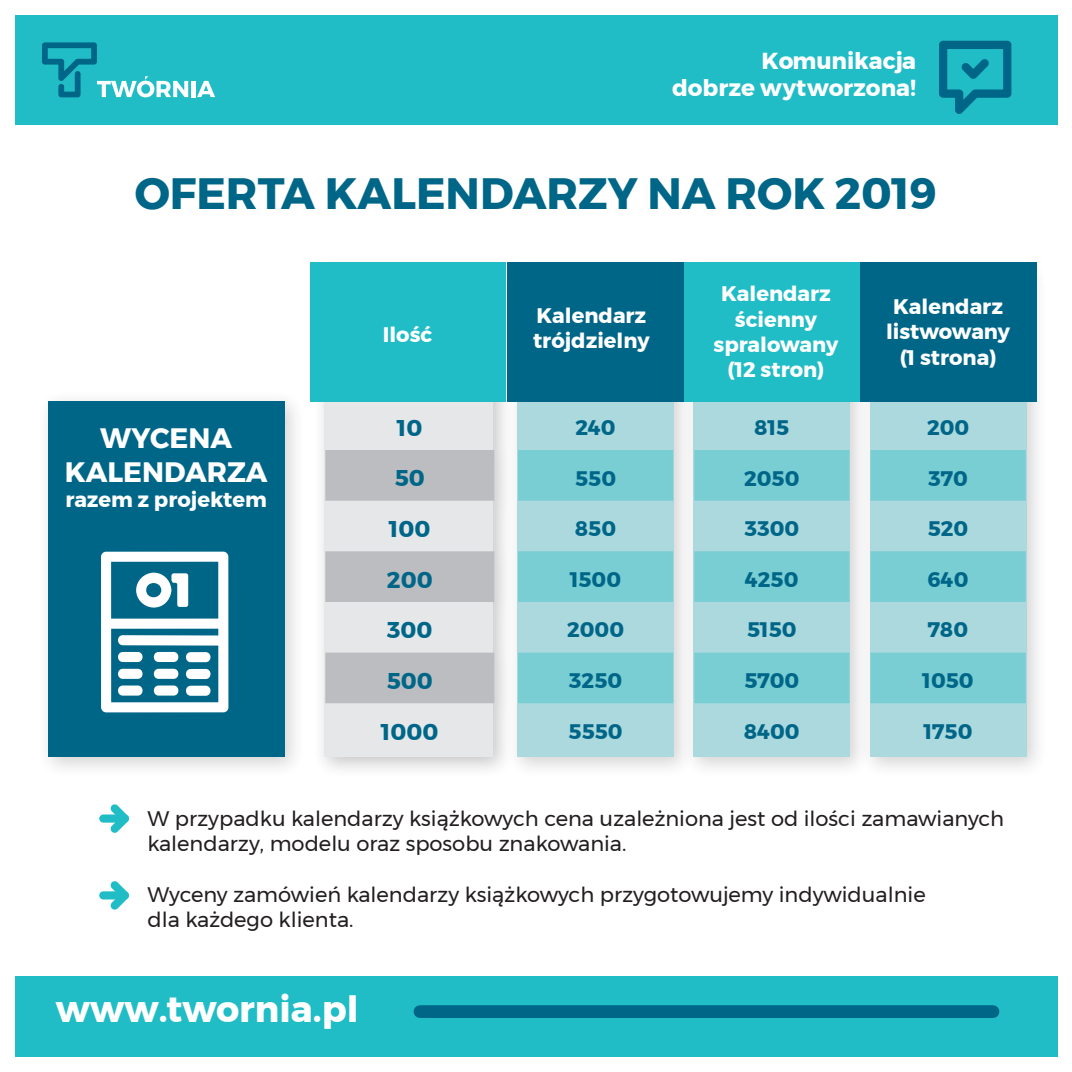
<style>
.page{position:relative;width:1072px;height:1072px;background:#fff}
.page>*{position:absolute;margin:0;border:0;box-sizing:border-box;transform-origin:0 0}
.t1{font:700 43.75px "Montserrat";color:#068}
.t2{font:700 36.4px "Montserrat";color:#fff}
.t3{font:700 28px/33.6px "Montserrat";color:#fff;text-align:center}
.t4{font:700 23.1px/27.7px "Montserrat";color:#fff;text-align:right}
.t5{font:700 22.75px "Montserrat";color:#068}
.t6{font:21px/25.2px "Montserrat";color:#231f20}
.t7{font:700 21px "Montserrat";color:#fff}
.t8{font:700 21px "Montserrat";color:#068}
</style>
<div class="page">
<div style="left:15px;top:15px;width:1042px;height:110px;background:#21bdc6"></div>
<hr style="left:191px;top:81px;width:4px;height:16px;background:#fff">
<svg style="left:197px;top:81px;width:18px;height:16px"></svg>
<svg style="left:42px;top:42px;width:146px;height:55px"></svg>
<svg style="left:939px;top:41px;width:72px;height:73px"></svg>
<div style="left:15px;top:976px;width:1042px;height:81px;background:#21bdc6"></div>
<div style="left:420px;top:1005px;width:573px;height:13px;background:#068"></div>
<div style="left:313px;top:256px;width:203px;height:522px;background:#231f20;opacity:.25"></div>
<div style="left:324px;top:268px;width:169px;height:489px;background:#e6e7e9"></div>
<svg style="left:325px;top:450px;width:169px;height:253px"></svg>
<div style="left:506px;top:256px;width:189px;height:522px;background:#231f20;opacity:.2"></div>
<div style="left:517px;top:268px;width:157px;height:489px;background:#acd9dd"></div>
<svg style="left:518px;top:450px;width:155px;height:253px"></svg>
<div style="left:682px;top:256px;width:189px;height:522px;background:#231f20;opacity:.2"></div>
<div style="left:693px;top:268px;width:157px;height:489px;background:#acd9dd"></div>
<svg style="left:694px;top:450px;width:155px;height:253px"></svg>
<div style="left:858px;top:256px;width:189px;height:522px;background:#231f20;opacity:.2"></div>
<div style="left:869px;top:268px;width:157px;height:489px;background:#acd9dd"></div>
<svg style="left:870px;top:450px;width:155px;height:253px"></svg>
<div style="left:310px;top:262px;width:196px;height:139px;background:#21bdc6"></div>
<div style="left:684px;top:262px;width:195px;height:139px;background:#21bdc6"></div>
<div style="left:507px;top:262px;width:177px;height:139px;background:#068"></div>
<div style="left:859px;top:262px;width:177px;height:139px;background:#068"></div>
<div style="left:36px;top:390px;width:269px;height:388px;background:#231f20;opacity:.2"></div>
<div style="left:48px;top:401px;width:236px;height:356px;background:#068"></div>
<svg style="left:101px;top:551px;width:127px;height:161px"></svg>
<div style="left:99px;top:814px;width:30px;height:8px;background:#21bdc6;border-radius:4px"></div>
<svg style="left:110px;top:804px;width:19px;height:28px"></svg>
<div style="left:99px;top:891px;width:30px;height:8px;background:#21bdc6;border-radius:4px"></div>
<svg style="left:110px;top:881px;width:19px;height:28px"></svg>
<p class="t4" style="left:672px;top:47px;width:245px">Komunikacja<br>dobrze wytworzona!</p>
<p class="t1" style="left:135px;top:158px;width:804px">OFERTA KALENDARZY NA ROK 2019</p>
<p class="t3" style="left:65px;top:421px;width:204px">WYCENA<br>KALENDARZA</p>
<p class="t7" style="left:66px;top:483px;width:203px">razem z projektem</p>
<p class="t7" style="left:383px;top:317px;width:51px">Ilość</p>
<p class="t5" style="left:397px;top:409px;width:27px">10</p>
<p class="t5" style="left:395px;top:460px;width:32px">50</p>
<p class="t5" style="left:389px;top:510px;width:43px">100</p>
<p class="t5" style="left:387px;top:561px;width:47px">200</p>
<p class="t5" style="left:387px;top:612px;width:47px">300</p>
<p class="t5" style="left:387px;top:662px;width:48px">500</p>
<p class="t5" style="left:381px;top:713px;width:59px">1000</p>
<p class="t7" style="left:536px;top:299px;width:111px">Kalendarz</p>
<p class="t7" style="left:533px;top:324px;width:118px">trójdzielny</p>
<p class="t8" style="left:575px;top:410px;width:42px">240</p>
<p class="t8" style="left:575px;top:461px;width:43px">550</p>
<p class="t8" style="left:575px;top:512px;width:43px">850</p>
<p class="t8" style="left:570px;top:562px;width:53px">1500</p>
<p class="t8" style="left:567px;top:613px;width:58px">2000</p>
<p class="t8" style="left:569px;top:663px;width:55px">3250</p>
<p class="t8" style="left:568px;top:714px;width:56px">5550</p>
<p class="t7" style="left:721px;top:277px;width:111px">Kalendarz</p>
<p class="t7" style="left:735px;top:302px;width:84px">ścienny</p>
<p class="t7" style="left:713px;top:327px;width:126px">spralowany</p>
<p class="t7" style="left:727px;top:353px;width:98px">(12 stron)</p>
<p class="t8" style="left:754px;top:410px;width:36px">815</p>
<p class="t8" style="left:744px;top:461px;width:57px">2050</p>
<p class="t8" style="left:744px;top:512px;width:56px">3300</p>
<p class="t8" style="left:745px;top:562px;width:55px">4250</p>
<p class="t8" style="left:747px;top:613px;width:51px">5150</p>
<p class="t8" style="left:744px;top:663px;width:57px">5700</p>
<p class="t8" style="left:744px;top:714px;width:57px">8400</p>
<p class="t7" style="left:893px;top:290px;width:111px">Kalendarz</p>
<p class="t7" style="left:886px;top:315px;width:126px">listwowany</p>
<p class="t7" style="left:899px;top:340px;width:98px">(1 strona)</p>
<p class="t8" style="left:927px;top:410px;width:44px">200</p>
<p class="t8" style="left:928px;top:461px;width:41px">370</p>
<p class="t8" style="left:927px;top:512px;width:42px">520</p>
<p class="t8" style="left:927px;top:562px;width:42px">640</p>
<p class="t8" style="left:927px;top:613px;width:42px">780</p>
<p class="t8" style="left:922px;top:663px;width:53px">1050</p>
<p class="t8" style="left:923px;top:714px;width:50px">1750</p>
<p class="t6" style="left:147px;top:805px;width:858px">W przypadku kalendarzy książkowych cena uzależniona jest od ilości zamawianych kalendarzy, modelu oraz sposobu znakowania.</p>
<p class="t6" style="left:147px;top:881px;width:779px">Wyceny zamówień kalendarzy książkowych przygotowujemy indywidualnie dla każdego klienta.</p>
<h2 class="t2" style="left:56px;top:979px;width:304px">www.twornia.pl</h2>
</div>
